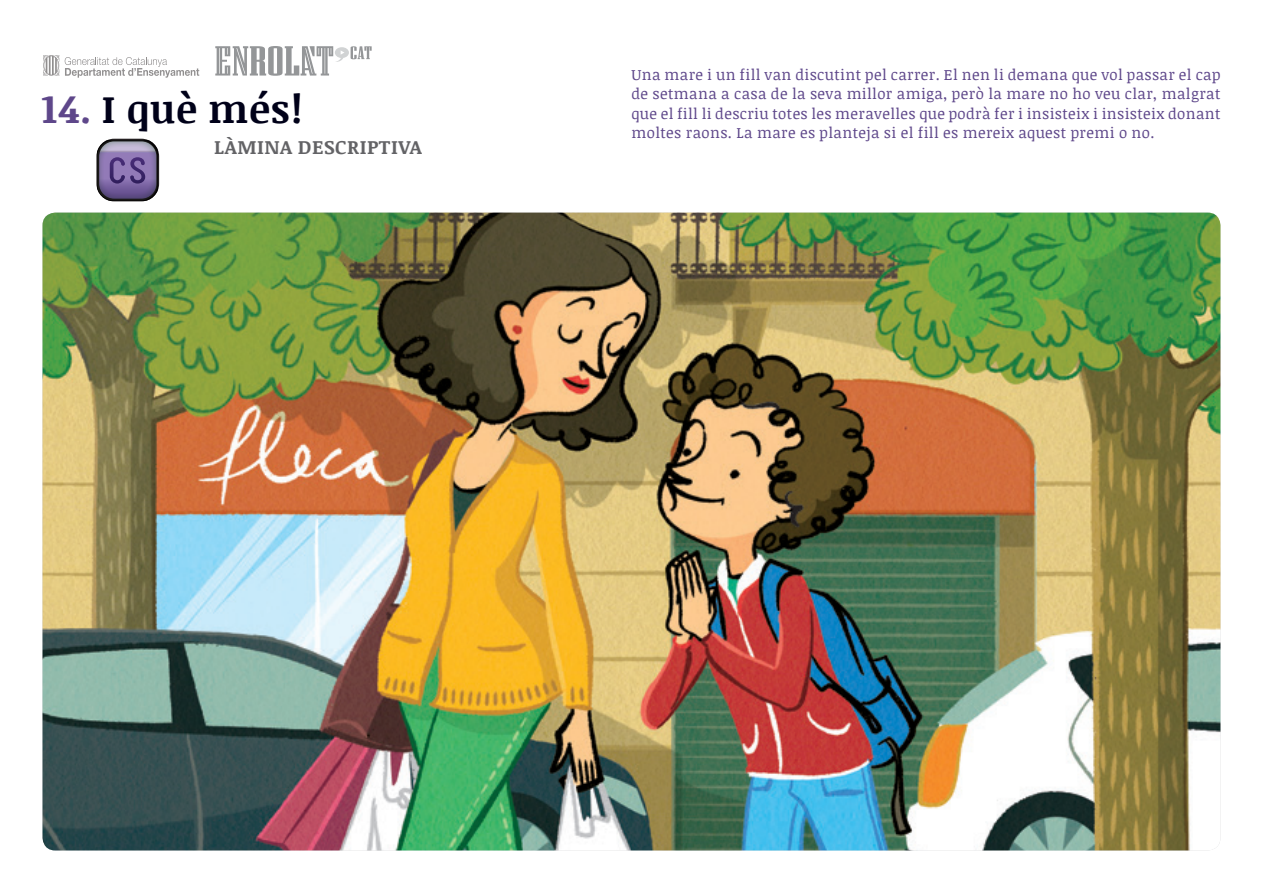
<style>
.page{position:relative;width:1263px;height:893px;background:#fff}
.page>*{position:absolute;margin:0;border:0;box-sizing:border-box;transform-origin:0 0}
.TITOL_FITXA{font:700 39px "Noticia Text";letter-spacing:.025em;color:#000119}
.Cos_de_Text{font:700 19.5px "Noticia Text";letter-spacing:.025em;color:#636366}
.Cos_de_Text-2{font:15px/19.5px "Noticia Text";letter-spacing:.025em;color:#5e478a;text-align:justify}
.s1{font-size:40.5px;color:#5e478a}
</style>
<div class="page">
<img style="left:43px;top:213px;width:1177px;height:637px">
<svg style="left:65px;top:57px;width:134px;height:21px"></svg>
<svg style="left:43px;top:55px;width:16px;height:21px"></svg>
<svg style="left:215px;top:46px;width:157px;height:30px"></svg>
<div style="left:96px;top:139px;width:63px;height:62px;border:3px solid #231f20;border-radius:16px"></div>
<svg style="left:98px;top:140px;width:60px;height:60px;background:#796998"></svg>
<p class="TITOL_FITXA" style="left:41px;top:81px;width:263px"><span class="s1">14.</span> I què més!</p>
<p class="Cos_de_Text" style="left:214px;top:133px;width:209px">LÀMINA DESCRIPTIVA</p>
<p class="Cos_de_Text-2" style="left:631px;top:64px;width:590px">Una mare i un fill van discutint pel carrer. El nen li demana que vol passar el cap de setmana a casa de la seva millor amiga, però la mare no ho veu clar, malgrat que el fill li descriu totes les meravelles que podrà fer i insisteix i insisteix donant moltes raons. La mare es planteja si el fill es mereix aquest premi o no.</p>
</div>
